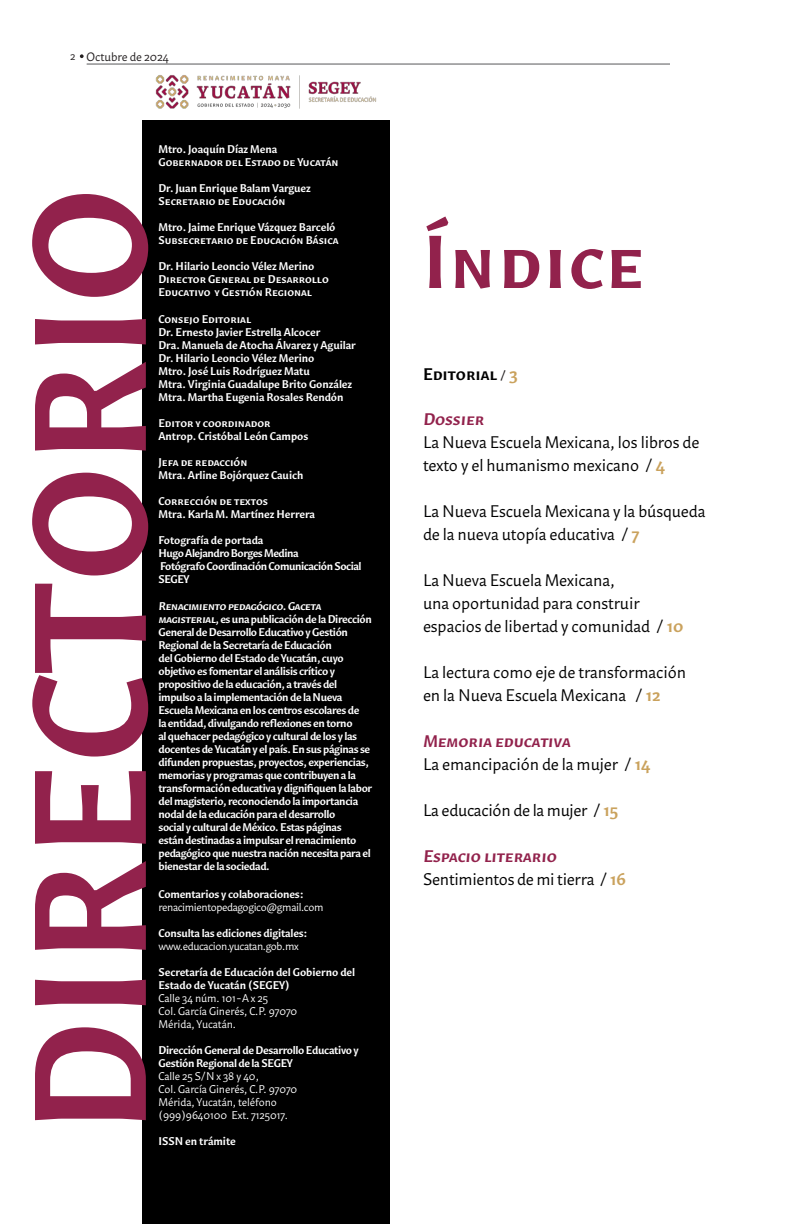
<style>
.page{position:relative;width:792px;height:1224px;background:#fff}
.page>*{position:absolute;margin:0;border:0;box-sizing:border-box;transform-origin:0 0}
.t1{font:700 170px "Epica Sans Pro";letter-spacing:.02em;color:#92224c}
.t2{font:700 80px "Epica Sans Pro";letter-spacing:.02em;color:#92224c}
.t3{font:18px/23px "Epica Sans Pro";color:#000001}
.t4{font:700 18px "Epica Sans Pro";color:#000001}
.t5{font:700 18px "Epica Sans Pro";color:#92224c}
.t6{font:13px "Epica Sans Pro";color:#231f20}
.t7{font:700 12px/13px "Epica Sans Pro";letter-spacing:-.025em;color:#fff}
.t8{font:700 12px/13px "Epica Sans Pro";color:#fff}
.t9{font:12px/13px "Epica Sans Pro";color:#fff}
.t10{font:700 12px/13px "Epica Sans Pro";letter-spacing:-.03em;color:#fff}
.t11{font:700 12px/13px "Epica Sans Pro";letter-spacing:-.02em;color:#fff}
.t12{font:12px "Epica Sans Pro";letter-spacing:-.025em;color:#fff}
.s1{font-size:12px}
.s2{font-weight:400;color:#231f20}
.s3{color:#caa25d}
.s4{font-weight:700;color:#caa25d}
.s5{font-weight:700;color:#92224c}
</style>
<div class="page">
<hr style="left:87px;top:64px;width:586px;height:1px;background:#57585a">
<svg style="left:80px;top:54px;width:4px;height:4px"></svg>
<div style="left:143px;top:120px;width:247px;height:1104px;background:#000"></div>
<div style="left:670px;top:43px;width:72px;height:48px;background:#fff"></div>
<img style="left:155px;top:75px;width:222px;height:34px">
<p class="t6" style="left:70px;top:46px;width:100px"><span class="s1">2</span> Octubre de 2024</p>
<h1 class="t1" style="left:-50px;top:1133px;width:946px;rotate:-90deg">DIRECTORIO</h1>
<p class="t8" style="left:158px;top:141px;width:182px">Mtro. Joaquín Díaz Mena<br>Gobernador del Estado de Yucatán</p>
<p class="t8" style="left:158px;top:180px;width:154px">Dr. Juan Enrique Balam Varguez<br>Secretario de Educación</p>
<p class="t8" style="left:158px;top:219px;width:182px">Mtro. Jaime Enrique Vázquez Barceló<br>Subsecretario de Educación Básica</p>
<p class="t8" style="left:158px;top:258px;width:172px">Dr. Hilario Leoncio Vélez Merino<br>Director General de Desarrollo<br>Educativo y Gestión Regional</p>
<p class="t8" style="left:158px;top:311px;width:199px">Consejo Editorial<br>Dr. Ernesto Javier Estrella Alcocer<br>Dra. Manuela de Atocha Álvarez y Aguilar Dr. Hilario Leoncio Vélez Merino<br>Mtro. José Luis Rodríguez Matu<br>Mtra. Virginia Guadalupe Brito González Mtra. Martha Eugenia Rosales Rendón</p>
<p class="t8" style="left:158px;top:415px;width:151px">Editor y coordinador<br>Antrop. Cristóbal León Campos</p>
<p class="t8" style="left:158px;top:454px;width:146px">Jefa de redacción<br>Mtra. Arline Bojórquez Cauich</p>
<p class="t8" style="left:158px;top:493px;width:158px">Corrección de textos<br>Mtra. Karla M. Martínez Herrera</p>
<p class="t10" style="left:158px;top:532px;width:205px">Fotografía de portada<br>Hugo Alejandro Borges Medina<br>Fotógrafo Coordinación Comunicación Social<br>SEGEY</p>
<p class="t7" style="left:158px;top:598px;width:215px">Renacimiento pedagógico.Gaceta magisterial,es una publicación de la Dirección General de Desarrollo Educativo y Gestión Regional de la Secretaría de Educación<br>del Gobierno del Estado de Yucatán, cuyo objetivo es fomentar el análisis crítico y propositivo de la educación, a través del impulso a la implementación de la Nueva Escuela Mexicana en los centros escolares de<br>la entidad, divulgando reflexiones en torno<br>al quehacer pedagógico y cultural de los y las docentes de Yucatán y el país. En sus páginas se difunden propuestas, proyectos, experiencias, memorias y programas que contribuyen a la transformación educativa y dignifiquen la labor del magisterio, reconociendo la importancia nodal de la educación para el desarrollo<br>social y cultural de México. Estas páginas<br>están destinadas a impulsar el renacimiento pedagógico que nuestra nación necesita para el bienestar de la sociedad.</p>
<p class="t8" style="left:158px;top:886px;width:147px">Comentarios y colaboraciones:</p>
<p class="t12" style="left:158px;top:898px;width:166px">renacimientopedagogico@gmail.com</p>
<p class="t8" style="left:158px;top:925px;width:151px">Consulta las ediciones digitales:</p>
<p class="t12" style="left:158px;top:937px;width:142px">www.educacion.yucatan.gob.mx</p>
<p class="t8" style="left:158px;top:964px;width:198px">Secretaría de Educación del Gobierno del<br>Estado de Yucatán (SEGEY)</p>
<p class="t9" style="left:158px;top:991px;width:140px">Calle 34 núm. 101-A x 25<br>Col. García Ginerés, C.P. 97070<br>Mérida, Yucatán.</p>
<p class="t11" style="left:158px;top:1042px;width:202px">Dirección General de Desarrollo Educativo y<br>Gestión Regional de la SEGEY</p>
<p class="t9" style="left:158px;top:1069px;width:140px">Calle 25 S/N x 38 y 40,<br>Col. García Ginerés, C.P. 97070<br>Mérida, Yucatán, teléfono (999)9640100 Ext. 7125017.</p>
<p class="t8" style="left:158px;top:1133px;width:79px">ISSN en trámite</p>
<h2 class="t2" style="left:423px;top:196px;width:223px">Índice</h2>
<h3 class="t4" style="left:423px;top:359px;width:96px">Editorial <span class="s2">/</span> <span class="s3">3</span></h3>
<h3 class="t5" style="left:423px;top:404px;width:65px">Dossier</h3>
<h3 class="t3" style="left:423px;top:429px;width:278px">La Nueva Escuela Mexicana, los libros de texto y el humanismo mexicano / <span class="s4">4</span></h3>
<h3 class="t3" style="left:423px;top:498px;width:284px">La Nueva Escuela Mexicana y la búsqueda de la nueva utopía educativa / <span class="s4">7</span></h3>
<h3 class="t3" style="left:423px;top:567px;width:262px">La Nueva Escuela Mexicana,<br>una oportunidad para construir espacios de libertad y comunidad / <span class="s4">10</span></h3>
<h3 class="t3" style="left:423px;top:659px;width:264px">La lectura como eje de transformación en la Nueva Escuela Mexicana / <span class="s4">12</span></h3>
<h3 class="t3" style="left:423px;top:728px;width:229px"><span class="s5">Memoria educativa<br></span>La emancipación de la mujer / <span class="s4">14</span></h3>
<h3 class="t3" style="left:423px;top:797px;width:197px">La educación de la mujer / <span class="s4">15</span></h3>
<h3 class="t3" style="left:423px;top:843px;width:204px"><span class="s5">Espacio literario<br></span>Sentimientos de mi tierra / <span class="s4">16</span></h3>
</div>
